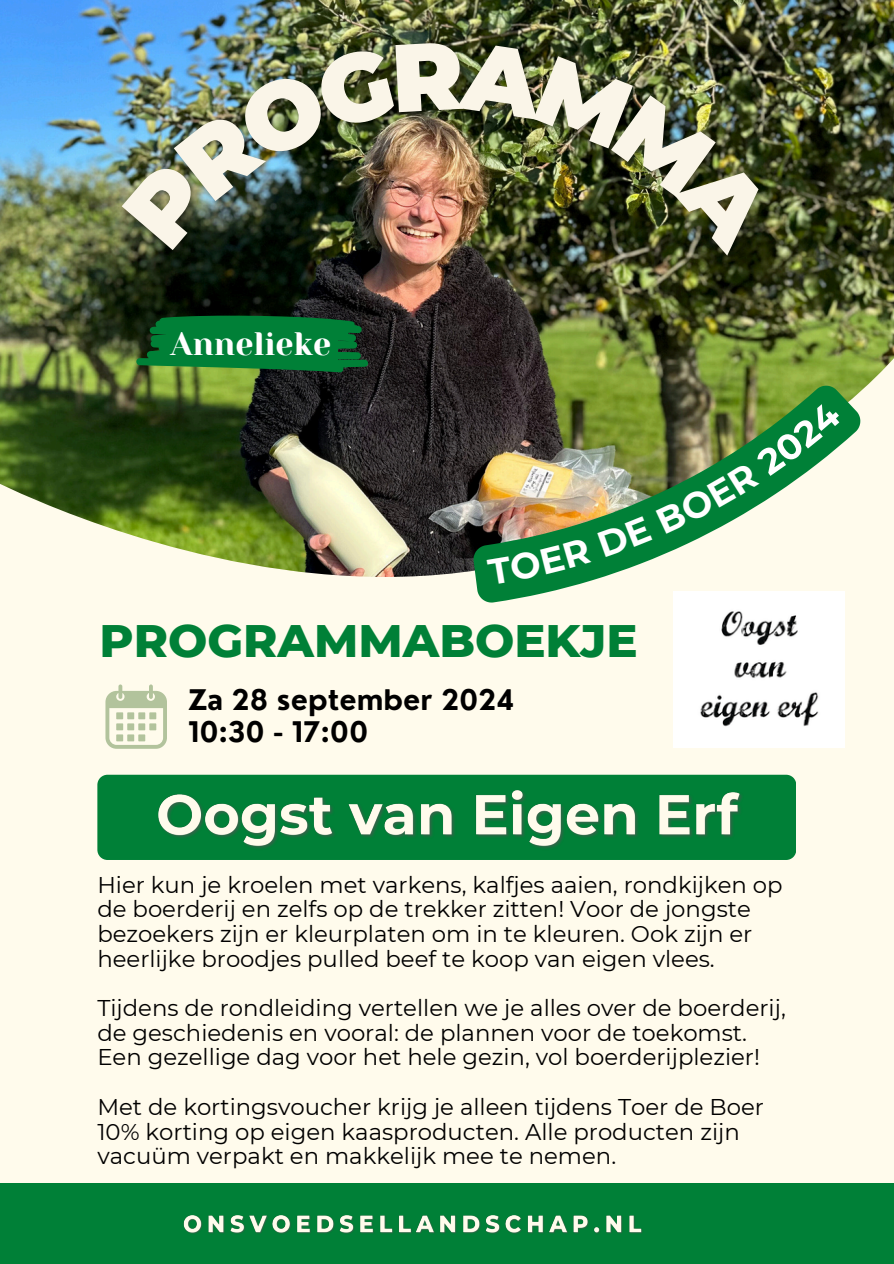
<style>
.page{position:relative;width:894px;height:1264px;background:#fff}
.page>*{position:absolute;margin:0;border:0;box-sizing:border-box;transform-origin:0 0}
.t1{font:800 46.5px "Montserrat";color:#008037}
.t2{font:32.25px "Yeseva One";color:#fff}
.t3{font:700 27.75px "Nourd";color:#000}
.t4{font:22.8px/24.6px "Montserrat";color:#000}
</style>
<div class="page">
<div style="left:0;top:0;width:893px;height:1263px;background:#fffbec"></div>
<img style="left:0;top:0;width:893px;height:577px">
<div style="left:97px;top:774px;width:699px;height:86px;background:#008037"></div>
<svg style="left:105px;top:684px;width:62px;height:64px"></svg>
<div style="left:116px;top:712px;width:7px;height:7px;background:#b2c39c"></div>
<div style="left:116px;top:723px;width:7px;height:7px;background:#b2c39c"></div>
<div style="left:116px;top:734px;width:7px;height:7px;background:#b2c39c"></div>
<div style="left:127px;top:712px;width:7px;height:7px;background:#b2c39c"></div>
<div style="left:127px;top:723px;width:7px;height:7px;background:#b2c39c"></div>
<div style="left:127px;top:734px;width:7px;height:7px;background:#b2c39c"></div>
<div style="left:138px;top:712px;width:7px;height:7px;background:#b2c39c"></div>
<div style="left:138px;top:723px;width:7px;height:7px;background:#b2c39c"></div>
<div style="left:138px;top:734px;width:7px;height:7px;background:#b2c39c"></div>
<div style="left:149px;top:712px;width:7px;height:7px;background:#b2c39c"></div>
<div style="left:149px;top:723px;width:7px;height:7px;background:#b2c39c"></div>
<div style="left:0;top:1183px;width:893px;height:80px;background:#008037"></div>
<img style="left:673px;top:633px;width:171px;height:115px">
<img style="left:98px;top:17px;width:708px;height:265px">
<img style="left:148px;top:781px;width:601px;height:74px">
<img style="left:460px;top:377px;width:417px;height:256px">
<img style="left:183px;top:1215px;width:460px;height:19px">
<svg style="left:136px;top:315px;width:232px;height:57px;background:#12682e"></svg>
<div style="left:166px;top:327px;width:172px;height:33px;background:#008037"></div>
<img style="left:121px;top:40px;width:657px;height:215px">
<div style="left:486px;top:537px;width:105px;height:48px;background:#008037"></div>
<img style="left:597px;top:400px;width:245px;height:157px">
<h2 class="t2" style="left:170px;top:325px;width:162px">Annelieke</h2>
<h1 class="t1" style="left:99px;top:612px;width:539px">PROGRAMMABOEKJE</h1>
<h5 class="t3" style="left:188px;top:681px;width:328px">Za 28 september 2024</h5>
<p class="t3" style="left:188px;top:714px;width:182px">10:30 - 17:00</p>
<p class="t4" style="left:97px;top:872px;width:686px">Hier kun je kroelen met varkens, kalfjes aaien, rondkijken op de boerderij en zelfs op de trekker zitten! Voor de jongste bezoekers zijn er kleurplaten om in te kleuren. Ook zijn er heerlijke broodjes pulled beef te koop van eigen vlees.</p>
<p class="t4" style="left:97px;top:995px;width:689px">Tijdens de rondleiding vertellen we je alles over de boerderij, de geschiedenis en vooral: de plannen voor de toekomst.<br>Een gezellige dag voor het hele gezin, vol boerderijplezier!</p>
<p class="t4" style="left:97px;top:1094px;width:667px">Met de kortingsvoucher krijg je alleen tijdens Toer de Boer<br>10% korting op eigen kaasproducten. Alle producten zijn vacuüm verpakt en makkelijk mee te nemen.</p>
</div>
